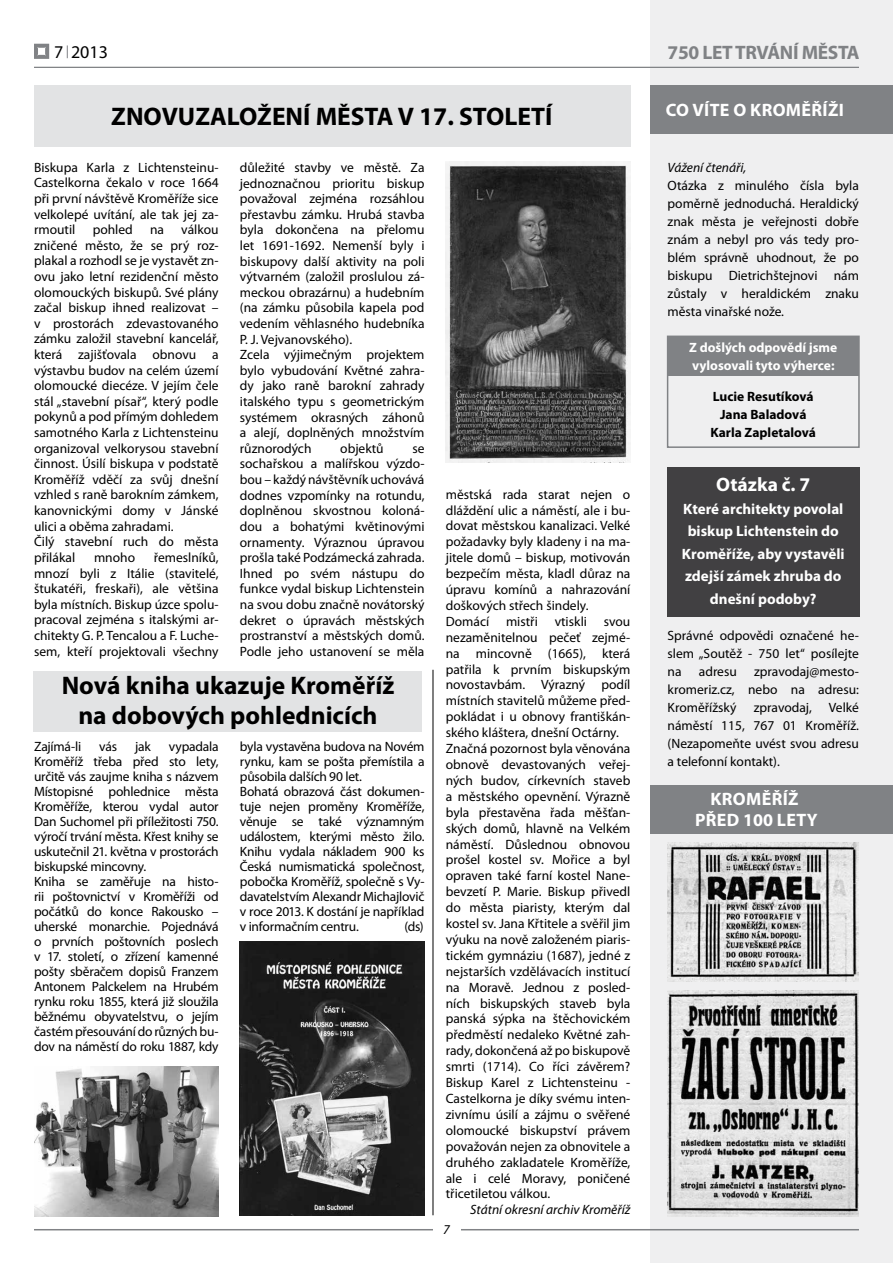
<style>
.page{position:relative;width:893px;height:1263px;background:#fff}
.page>*{position:absolute;margin:0;border:0;box-sizing:border-box;transform-origin:0 0}
.t1{font:700 25.5px/30.6px "Myriad Pro";color:#000;text-align:center}
.t2{font:700 19.5px "Myriad Pro";letter-spacing:-.02em;color:#808285}
.t3{font:700 19.5px "Myriad Pro";color:#fff}
.t4{font:700 18px/21.6px "Myriad Pro";letter-spacing:.02em;color:#fff}
.t5{font:18px "Myriad Pro";color:#000}
.t6{font:700 15px/22.5px "Myriad Pro";color:#fff;text-align:center}
.t7{font:13.5px/15.6px "Myriad Pro";color:#000;text-align:justify}
.t8{font:700 13.5px/18px "Myriad Pro";color:#000;text-align:center}
.t9{font:italic 13.5px "Myriad Pro";color:#000}
.t10{font:700 13.5px/18px "Myriad Pro";color:#fff}
</style>
<div class="page">
<div style="left:651px;top:0;width:242px;height:1263px;background:#efeff0"></div>
<svg style="left:34px;top:44px;width:15px;height:15px"></svg>
<svg style="left:67px;top:45px;width:1px;height:13px"></svg>
<hr style="left:34px;top:1229px;width:825px;height:1px;background:#808285">
<div style="left:433px;top:1224px;width:27px;height:10px;background:#fff"></div>
<hr style="left:34px;top:67px;width:825px;height:1px;background:#808285">
<div style="left:34px;top:85px;width:596px;height:62px;background:#e2e3e4"></div>
<div style="left:650px;top:85px;width:242px;height:49px;background:#808285"></div>
<div style="left:650px;top:785px;width:242px;height:48px;background:#808285"></div>
<div style="left:668px;top:336px;width:191px;height:40px;background:#808285"></div>
<div style="left:667px;top:336px;width:193px;height:112px;border:2px solid #808285"></div>
<div style="left:668px;top:467px;width:192px;height:149px;background:#414042"></div>
<img style="left:668px;top:842px;width:191px;height:140px">
<img style="left:668px;top:990px;width:191px;height:226px">
<img style="left:446px;top:162px;width:184px;height:301px">
<div style="left:34px;top:671px;width:388px;height:60px;background:#e2e3e4"></div>
<img style="left:34px;top:1066px;width:184px;height:150px">
<img style="left:240px;top:941px;width:184px;height:274px">
<hr style="left:433px;top:670px;width:1px;height:545px;background:#000">
<h3 class="t5" style="left:54px;top:42px;width:55px">7 2013</h3>
<h2 class="t2" style="left:668px;top:41px;width:194px">750 LET TRVÁNÍ MĚSTA</h2>
<h1 class="t1" style="left:111px;top:102px;width:442px">ZNOVUZALOŽENÍ MĚSTA V 17. STOLETÍ</h1>
<h3 class="t4" style="left:666px;top:99px;width:171px">co víte o krom ěříži</h3>
<p class="t7" style="left:34px;top:160px;width:186px">Biskupa Karla z Lichtensteinu-Castelkorna čekalo v roce 1664 při první návštěvě Kroměříže sice velkolepé uvítání, ale tak jej za&shy;rmoutil</p>
<p class="t7" style="left:34px;top:222px;width:186px;text-align:left;text-indent:147px">válkou zničené město, že se prý roz&shy;plakal a rozhodl se je vystavět zn&shy;ovu jako letní rezidenční město olomouckých biskupů. Své plány začal biskup ihned realizovat – v prostorách zdevastovaného zámku založil stavební kancelář, která zajišťovala obnovu a výstavbu budov na celém území olomoucké diecéze. V jejím čele stál „stavební písař“, který podle pokynů a pod přímým dohledem samotného Karla z Lichtensteinu organizoval velkorysou stavební činnost. Úsilí biskupa v podstatě<br>Kroměříž vděčí za svůj dnešní vzhled s raně barokním zámkem, kanovnickými domy v Jánské ulici a oběma zahradami.<br>Čilý stavební ruch do města přilákal</p>
<p class="t7" style="left:93px;top:222px;width:42px">pohled</p>
<p class="t7" style="left:150px;top:222px;width:15px">na</p>
<p class="t7" style="left:34px;top:550px;width:186px;text-indent:120px">řemeslníků, mnozí byli z Itálie (stavitelé, štukatéři, freskaři), ale většina byla místních. Biskup úzce spolu&shy;pracoval zejména s italskými ar&shy;chitekty G. P. Tencalou a F. Luche&shy;sem, kteří projektovali všechny</p>
<p class="t7" style="left:94px;top:550px;width:43px">mnoho</p>
<p class="t7" style="left:240px;top:160px;width:186px;text-align:left">důležité stavby ve městě. Za jednoznačnou prioritu biskup považoval zejména rozsáhlou přestavbu zámku. Hrubá stavba byla dokončena na přelomu let 1691-1692. Nemenší byly i biskupovy další aktivity na poli výtvarném (založil proslulou zá&shy;meckou obrazárnu) a hudebním (na zámku působila kapela pod vedením věhlasného hudebníka<br>P. J. Vejvanovského).<br>Zcela výjimečným projektem bylo vybudování Květné zahra&shy;dy jako raně barokní zahrady italského typu s geometrickým systémem okrasných záhonů a alejí, doplněných množstvím různorodých</p>
<p class="t7" style="left:340px;top:441px;width:45px">objektů</p>
<p class="t7" style="left:240px;top:441px;width:186px;text-indent:172px">se sochařskou a malířskou výzdo&shy;bou – každý návštěvník uchovává dodnes vzpomínky na rotundu, doplněnou skvostnou koloná&shy;dou a bohatými květinovými ornamenty. Výraznou úpravou prošla také Podzámecká zahrada.<br>Ihned po svém nástupu do funkce vydal biskup Lichtenstein na svou dobu značně novátorský dekret o úpravách městských prostranství a městských domů.<br>Podle jeho ustanovení se měla</p>
<h1 class="t1" style="left:62px;top:670px;width:334px">Nová kniha ukazuje Kroměříž na dobových pohlednicích</h1>
<p class="t7" style="left:34px;top:739px;width:186px;line-height:15px;text-align:left;text-indent:135px">vypadala<br>Kroměříž třeba před sto lety, určitě vás zaujme kniha s názvem<br>Místopisné pohlednice města<br>Kroměříže, kterou vydal autor<br>Dan Suchomel při příležitosti 750. výročí trvání města. Křest knihy se uskutečnil 21. května v prostorách biskupské mincovny.<br>Kniha se zaměřuje na histo&shy;rii poštovnictví v Kroměříži od počátků do konce Rakousko – uherské monarchie. Pojednává o prvních poštovních poslech v 17. století, o zřízení kamenné pošty sběračem dopisů Franzem<br>Antonem Palckelem na Hrubém rynku roku 1855, která již sloužila běžnému obyvatelstvu, o jejím častém přesouvání do různých bu&shy;dov na náměstí do roku 1887, kdy</p>
<p class="t7" style="left:240px;top:739px;width:186px;line-height:15px;text-align:left">byla vystavěna budova na Novém rynku, kam se pošta přemístila a působila dalších 90 let.<br>Bohatá obrazová část dokumen&shy;tuje nejen proměny Kroměříže, věnuje se také významným událostem, kterými město žilo.<br>Knihu vydala nákladem 900 ks<br>Česká numismatická společnost, pobočka Kroměříž, společně s Vy&shy;davatelstvím Alexandr Michajlovič v roce 2013. K dostání je například v informačním centru.</p>
<p class="t7" style="left:34px;top:739px;width:49px">Zajímá-li</p>
<p class="t7" style="left:99px;top:739px;width:19px">vás</p>
<p class="t7" style="left:135px;top:739px;width:17px">jak</p>
<p class="t7" style="left:404px;top:919px;width:21px">(ds)</p>
<p class="t7" style="left:446px;top:486px;width:186px;text-align:left">městská rada starat nejen o dláždění ulic a náměstí, ale i bu&shy;dovat městskou kanalizaci. Velké požadavky byly kladeny i na ma&shy;jitele domů – biskup, motivován bezpečím města, kladl důraz na úpravu komínů a nahrazování doškových střech šindely.<br>Domácí mistři vtiskli svou nezaměnitelnou pečeť zejmé&shy;na mincovně (1665), která patřila k prvním biskupským novostavbám. Výrazný podíl místních stavitelů můžeme před&shy;pokládat i u obnovy františkán&shy;ského kláštera, dnešní Octárny.<br>Značná pozornost byla věnována obnově devastovaných veřej&shy;ných budov, církevních staveb a městského opevnění. Výrazně byla přestavěna řada měšťan&shy;ských domů, hlavně na Velkém náměstí. Důslednou obnovou prošel kostel sv. Mořice a byl opraven také farní kostel Nane&shy;bevzetí P. Marie. Biskup přivedl do města piaristy, kterým dal kostel sv. Jana Křtitele a svěřil jim výuku na nově založeném piaris&shy;tickém gymnáziu (1687), jedné z nejstarších vzdělávacích institucí na Moravě. Jednou z posled&shy;ních biskupských staveb byla panská sýpka na štěchovickém předměstí nedaleko Květné zah&shy;rady, dokončená až po biskupově smrti (1714). Co říci závěrem?<br>Biskup Karel z Lichtensteinu -<br>Castelkorna je díky svému inten&shy;zivnímu úsilí a zájmu o svěřené olomoucké biskupství právem považován nejen za obnovitele a druhého zakladatele Kroměříže, ale i celé Moravy, poničené třicetiletou válkou.</p>
<p class="t9" style="left:470px;top:1202px;width:162px">Státní okresní archiv Kroměříž</p>
<p class="t9" style="left:443px;top:1222px;width:8px">7</p>
<p class="t9" style="left:668px;top:160px;width:80px">Vážení čtenáři,</p>
<p class="t7" style="left:668px;top:176px;width:193px;line-height:18px">Otázka z minulého čísla byla poměrně jednoduchá. Heraldický znak města je veřejnosti dobře znám a nebyl pro vás tedy pro&shy;blém správně uhodnout, že po biskupu Dietrichštejnovi nám zůstaly v heraldickém znaku města vinařské nože.</p>
<p class="t10" style="left:689px;top:338px;width:150px">Z došlých odpovědí jsme vylosovali tyto výherce:</p>
<p class="t8" style="left:710px;top:388px;width:107px">Lucie Resutíková<br>Jana Baladová<br>Karla Zapletalová</p>
<h2 class="t3" style="left:716px;top:474px;width:96px">Otázka č. 7</h2>
<p class="t6" style="left:682px;top:498px;width:164px">Které architekty povolal biskup Lichtenstein do<br>Kroměříže, aby vystavěli zdejší zámek zhruba do dnešní podoby?</p>
<p class="t7" style="left:668px;top:626px;width:193px;line-height:18px">Správné odpovědi označené he&shy;slem „Soutěž - 750 let“ posílejte na</p>
<p class="t7" style="left:668px;top:662px;width:193px;line-height:18px;text-indent:87px">zpravodaj@mesto&shy;kromeriz.cz, nebo na adresu:<br>Kroměřížský</p>
<p class="t7" style="left:699px;top:664px;width:39px">adresu</p>
<p class="t7" style="left:668px;top:698px;width:193px;line-height:18px;text-indent:161px">Velké náměstí 115, 767 01 Kroměříž. (Nezapomeňte uvést svou adresu a telefonní kontakt).</p>
<p class="t7" style="left:754px;top:700px;width:60px">zpravodaj,</p>
<h3 class="t4" style="left:695px;top:788px;width:103px;text-indent:16px">krom ěříž před 100 lety</h3>
</div>
